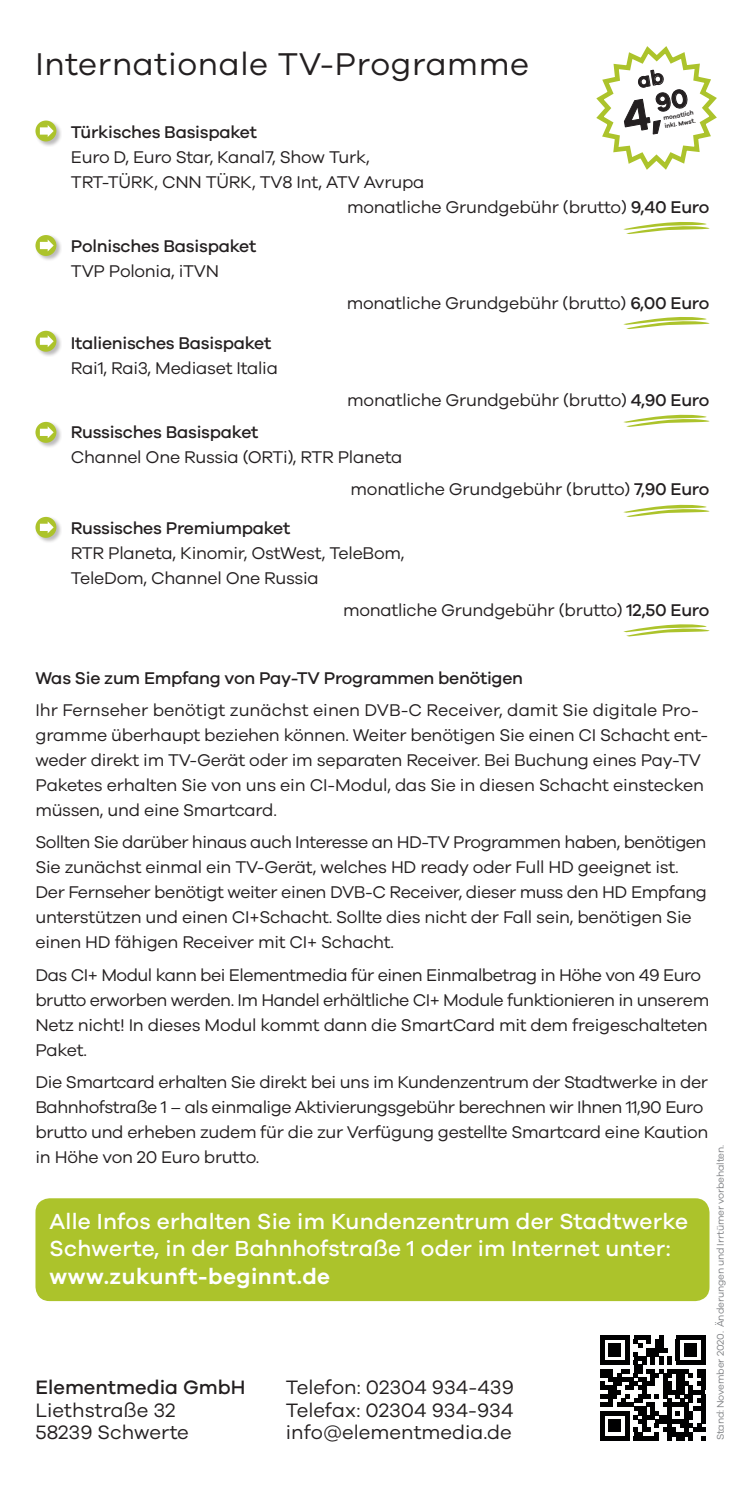
<style>
.page{position:relative;width:745px;height:1489px;background:#fff}
.page>*{position:absolute;margin:0;border:0;box-sizing:border-box;transform-origin:0 0}
.t1{font:600 45px "Galano Grotesque";color:#231f20}
.t2{font:32.5px "Galano Grotesque";letter-spacing:.02em;color:#231f20}
.t3{font:500 22.5px/27.5px "Galano Grotesque";letter-spacing:.005em;color:#fff}
.t4{font:600 22.5px "Galano Grotesque";letter-spacing:.02em;color:#fff}
.t5{font:20px/22.5px "Galano Grotesque";color:#231f20}
.t6{font:500 20px "Galano Grotesque";color:#231f20}
.t7{font:17.5px/25px "Galano Grotesque";letter-spacing:-.015em;color:#231f20}
.t8{font:500 17.5px "Galano Grotesque";letter-spacing:-.015em;color:#231f20}
.t9{font:10px "Galano Grotesque";letter-spacing:-.015em;color:#808285}
.t10{font:600 6.25px/8px "Galano Grotesque";color:#231f20}
.s1{font-weight:500}
</style>
<div class="page">
<svg style="left:600px;top:1335px;width:106px;height:106px"></svg>
<svg style="left:600px;top:1335px;width:104px;height:105px"></svg>
<hr style="left:675px;top:1335px;width:29px;height:4px;background:#000001">
<div style="left:35px;top:120px;width:27px;height:27px;background:#231f20;opacity:.3"></div>
<svg style="left:35px;top:120px;width:21px;height:21px"></svg>
<svg style="left:40px;top:125px;width:14px;height:12px"></svg>
<div style="left:35px;top:234px;width:27px;height:27px;background:#231f20;opacity:.3"></div>
<svg style="left:35px;top:235px;width:21px;height:21px"></svg>
<svg style="left:40px;top:239px;width:14px;height:12px"></svg>
<div style="left:35px;top:330px;width:27px;height:27px;background:#231f20;opacity:.3"></div>
<div style="left:35px;top:331px;width:21px;height:21px;background:#acc32b;border-radius:50%"></div>
<svg style="left:40px;top:335px;width:14px;height:12px"></svg>
<div style="left:35px;top:421px;width:27px;height:27px;background:#231f20;opacity:.3"></div>
<div style="left:35px;top:422px;width:21px;height:21px;background:#acc32b;border-radius:50%"></div>
<svg style="left:40px;top:426px;width:14px;height:12px"></svg>
<div style="left:35px;top:516px;width:27px;height:27px;background:#231f20;opacity:.3"></div>
<div style="left:35px;top:517px;width:21px;height:21px;background:#acc32b;border-radius:50%"></div>
<svg style="left:40px;top:521px;width:14px;height:12px"></svg>
<svg style="left:623px;top:222px;width:87px;height:12px"></svg>
<svg style="left:623px;top:317px;width:87px;height:12px"></svg>
<svg style="left:623px;top:414px;width:87px;height:13px"></svg>
<svg style="left:623px;top:504px;width:87px;height:13px"></svg>
<svg style="left:623px;top:624px;width:87px;height:12px"></svg>
<div style="left:35px;top:1198px;width:674px;height:102px;background:#acc32b;border-radius:14px"></div>
<svg style="left:596px;top:46px;width:121px;height:124px"></svg>
<h2 class="t2" style="left:35px;top:45px;width:495px">Internationale TV-Programme</h2>
<h1 class="t1" style="left:617px;top:91px;width:69px;rotate:-10deg">4,<sup>90</sup></h1>
<p class="t10" style="left:662px;top:114px;width:33px;rotate:-10deg">monatlich inkl. Mwst.</p>
<p class="t8" style="left:71px;top:122px;width:187px">Türkisches Basispaket</p>
<p class="t7" style="left:71px;top:144px;width:300px">Euro D, Euro Star, Kanal7, Show Turk,</p>
<p class="t7" style="left:71px;top:169px;width:355px">TRT-TÜRK, CNN TÜRK, TV8 Int, ATV Avrupa</p>
<p class="t7" style="left:347px;top:194px;width:363px">monatliche Grundgebühr (brutto) <span class="s1">9,40 Euro</span></p>
<p class="t8" style="left:71px;top:236px;width:187px">Polnisches Basispaket</p>
<p class="t7" style="left:71px;top:258px;width:149px">TVP Polonia, iTVN</p>
<p class="t7" style="left:347px;top:290px;width:364px">monatliche Grundgebühr (brutto) <span class="s1">6,00 Euro</span></p>
<p class="t8" style="left:71px;top:332px;width:202px">Italienisches Basispaket</p>
<p class="t7" style="left:71px;top:355px;width:208px">Rai1, Rai3, Mediaset Italia</p>
<p class="t7" style="left:347px;top:387px;width:363px">monatliche Grundgebühr (brutto) <span class="s1">4,90 Euro</span></p>
<p class="t8" style="left:71px;top:421px;width:189px">Russisches Basispaket</p>
<p class="t7" style="left:350px;top:440px;width:360px;line-height:32px;text-indent:-279px">Channel One Russia (ORTi), RTR Planeta<br>monatliche Grundgebühr (brutto) <span class="s1">7,90 Euro</span></p>
<p class="t8" style="left:71px;top:517px;width:221px">Russisches Premiumpaket</p>
<p class="t7" style="left:71px;top:540px;width:335px">RTR Planeta, Kinomir, OstWest, TeleBom,<br>TeleDom, Channel One Russia</p>
<p class="t7" style="left:343px;top:597px;width:368px">monatliche Grundgebühr (brutto) <span class="s1">12,50 Euro</span></p>
<p class="t8" style="left:35px;top:667px;width:489px">Was Sie zum Empfang von Pay-TV Programmen benötigen</p>
<p class="t7" style="left:35px;top:697px;width:674px">Ihr Fernseher benötigt zunächst einen DVB-C Receiver, damit Sie digitale Pro&shy;gramme überhaupt beziehen können. Weiter benötigen Sie einen CI Schacht ent&shy;weder direkt im TV-Gerät oder im separaten Receiver. Bei Buchung eines Pay-TV Paketes erhalten Sie von uns ein CI-Modul, das Sie in diesen Schacht einstecken müssen, und eine Smartcard.</p>
<p class="t7" style="left:35px;top:829px;width:672px">Sollten Sie darüber hinaus auch Interesse an HD-TV Programmen haben, benötigen Sie zunächst einmal ein TV-Gerät, welches HD ready oder Full HD geeignet ist.<br>Der Fernseher benötigt weiter einen DVB-C Receiver, dieser muss den HD Empfang unterstützen und einen CI+Schacht. Sollte dies nicht der Fall sein, benötigen Sie einen HD fähigen Receiver mit CI+ Schacht.</p>
<p class="t7" style="left:35px;top:961px;width:675px">Das CI+ Modul kann bei Elementmedia für einen Einmalbetrag in Höhe von 49 Euro brutto erworben werden. Im Handel erhältliche CI+ Module funktionieren in unserem Netz nicht! In dieses Modul kommt dann die SmartCard mit dem freigeschalteten Paket.</p>
<p class="t7" style="left:35px;top:1068px;width:674px">Die Smartcard erhalten Sie direkt bei uns im Kundenzentrum der Stadtwerke in der Bahnhofstraße 1 – als einmalige Aktivierungsgebühr berechnen wir Ihnen 11,90 Euro brutto und erheben zudem für die zur Verfügung gestellte Smartcard eine Kaution in Höhe von 20 Euro brutto.</p>
<p class="t9" style="left:713px;top:1440px;width:297px;rotate:-90deg">Stand: November 2020. Änderungen und Irrtümer vorbehalten.</p>
<p class="t3" style="left:50px;top:1206px;width:639px">Alle Infos erhalten Sie im Kundenzentrum der Stadtwerke<br>Schwerte, in der Bahnhofstraße 1 oder im Internet unter:</p>
<p class="t4" style="left:50px;top:1262px;width:282px">www.zukunft-beginnt.de</p>
<p class="t5" style="left:286px;top:1375px;width:229px;text-align:justify">Telefon: 02304 934-439<br>Telefax: 02304 934-934 info@elementmedia.de</p>
<p class="t6" style="left:35px;top:1375px;width:211px">Elementmedia GmbH</p>
<p class="t5" style="left:35px;top:1397px;width:155px">Liethstraße 32<br>58239 Schwerte</p>
</div>
